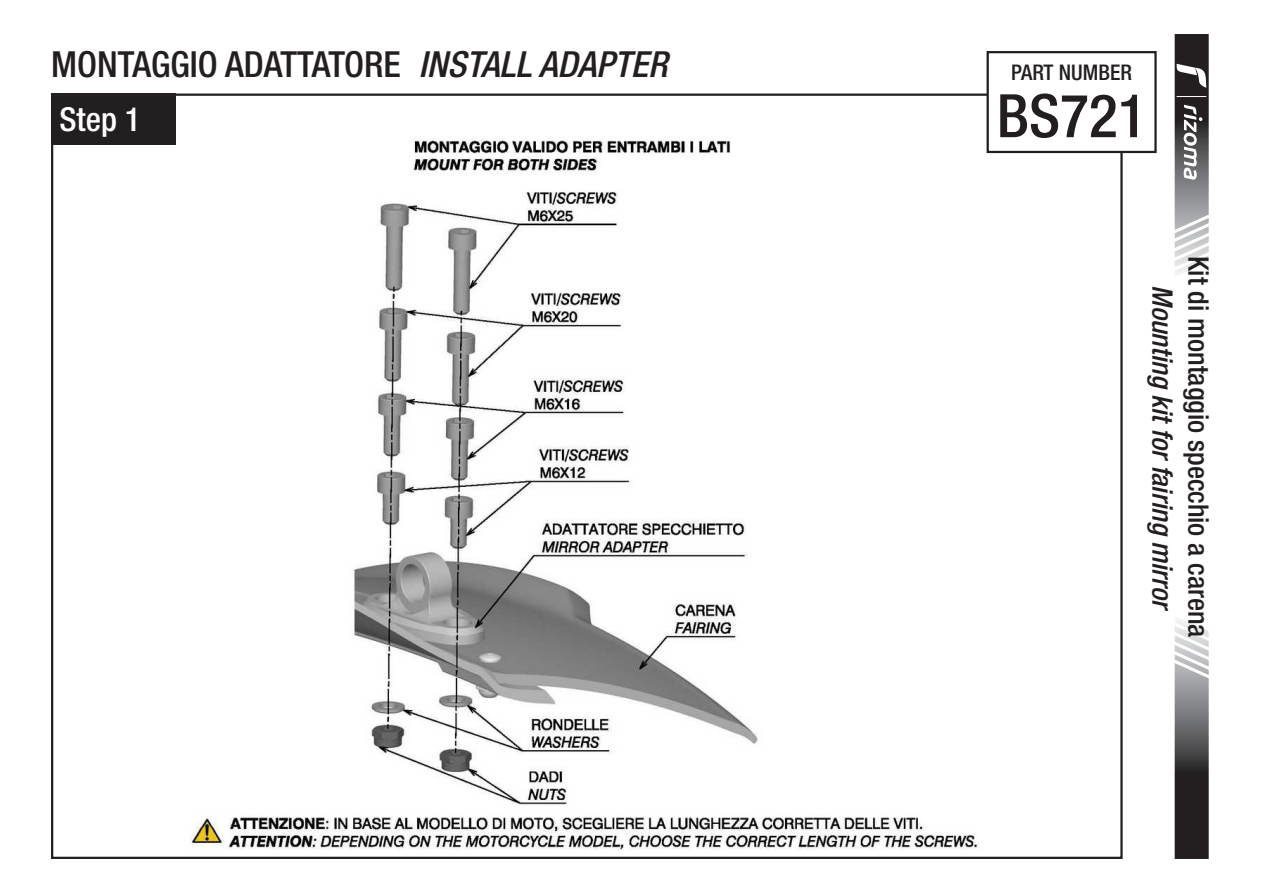
<style>
.page{position:relative;width:1263px;height:893px;background:#fff}
.page>*{position:absolute;margin:0;border:0;box-sizing:border-box;transform-origin:0 0}
.t1{font:500 condensed 60px "Helvetica Neue LT Std";color:#231f20}
.t2{font:500 condensed 36px "Helvetica Neue LT Std";color:#231f20}
.t3{font:500 condensed 33px "Helvetica Neue LT Std";color:#fff}
.t4{font:500 condensed 28.2px "Helvetica Neue LT Std";color:#231f20}
.t5{font:italic 500 condensed 28.2px "Helvetica Neue LT Std";color:#231f20}
.t6{font:500 condensed 21.6px "Helvetica Neue LT Std";color:#231f20}
.s1{font-style:italic}
</style>
<div class="page">
<img style="left:175px;top:103px;width:825px;height:746px">
<div style="left:51px;top:94px;width:124px;height:51px;background:#231f20"></div>
<svg style="left:1174px;top:620px;width:35px;height:239px;background:#706f70"></svg>
<svg style="left:1174px;top:34px;width:35px;height:240px"></svg>
<div style="left:988px;top:52px;width:167px;height:100px;background:#fff"></div>
<div style="left:986px;top:51px;width:171px;height:102px;border:2px solid #231f20"></div>
<p class="t2" style="left:51px;top:42px;width:618px">MONTAGGIO ADATTATORE <span class="s1">INSTALL ADAPTER</span></p>
<p class="t3" style="left:60px;top:99px;width:83px">Step 1</p>
<p class="t6" style="left:1011px;top:59px;width:122px">PART NUMBER</p>
<h1 class="t1" style="left:997px;top:80px;width:151px">BS721</h1>
<p class="t5" style="left:1179px;top:285px;width:328px;rotate:90deg">Mounting kit for fairing mirror</p>
<p class="t4" style="left:1215px;top:256px;width:383px;rotate:90deg">Kit di montaggio specchio a carena</p>
</div>
